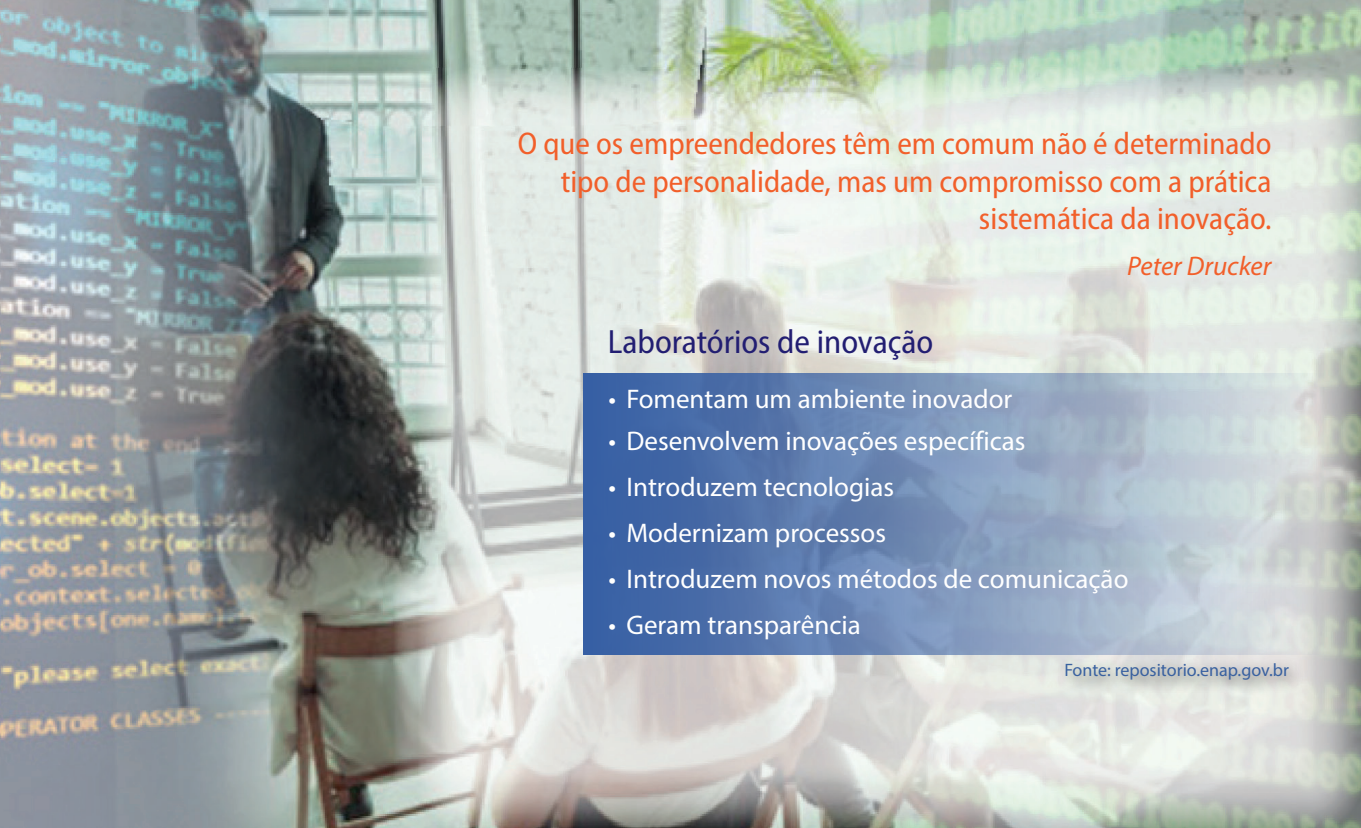
<style>
.page{position:relative;width:1361px;height:828px;background:#fff}
.page>*{position:absolute;margin:0;border:0;box-sizing:border-box;transform-origin:0 0}
.t1{font:semi-condensed 33.75px "Myriad Pro";color:#221e72}
.t2{font:semi-condensed 31.5px/37.8px "Myriad Pro";color:#f25f2a;text-align:right}
.t3{font:27px "Myriad Pro";color:#fff}
.t4{font:italic 27px "Myriad Pro";color:#f25f2a}
.t5{font:18px "Myriad Pro";color:#3961a0}
</style>
<div class="page">
<img style="left:0;top:0;width:1360px;height:828px">
<div style="left:580px;top:303px;width:390px;height:92px;background:#fff;opacity:.75"></div>
<svg style="left:583px;top:373px;width:777px;height:282px;background:#859cbc"></svg>
<div style="left:1056px;top:656px;width:249px;height:41px;background:#231f20;opacity:.75"></div>
<p class="t2" style="left:518px;top:124px;width:755px">O que os empreendedores têm em comum não é determinado tipo de personalidade, mas um compromisso com a prática sistemática da inovação.</p>
<p class="t4" style="left:1127px;top:249px;width:146px">Peter Drucker</p>
<p class="t1" style="left:607px;top:321px;width:327px">Laboratórios de inovação</p>
<p class="t3" style="left:608px;top:382px;width:405px">• Fomentam um ambiente inovador</p>
<p class="t3" style="left:608px;top:424px;width:418px">• Desenvolvem inovações específicas</p>
<p class="t3" style="left:608px;top:470px;width:287px">• Introduzem tecnologias</p>
<p class="t3" style="left:608px;top:516px;width:279px">• Modernizam processos</p>
<p class="t3" style="left:608px;top:562px;width:521px">• Introduzem novos métodos de comunicação</p>
<p class="t3" style="left:608px;top:608px;width:254px">• Geram transparência</p>
<p class="t5" style="left:1064px;top:659px;width:226px">Fonte: repositorio.enap.gov.br</p>
</div>
